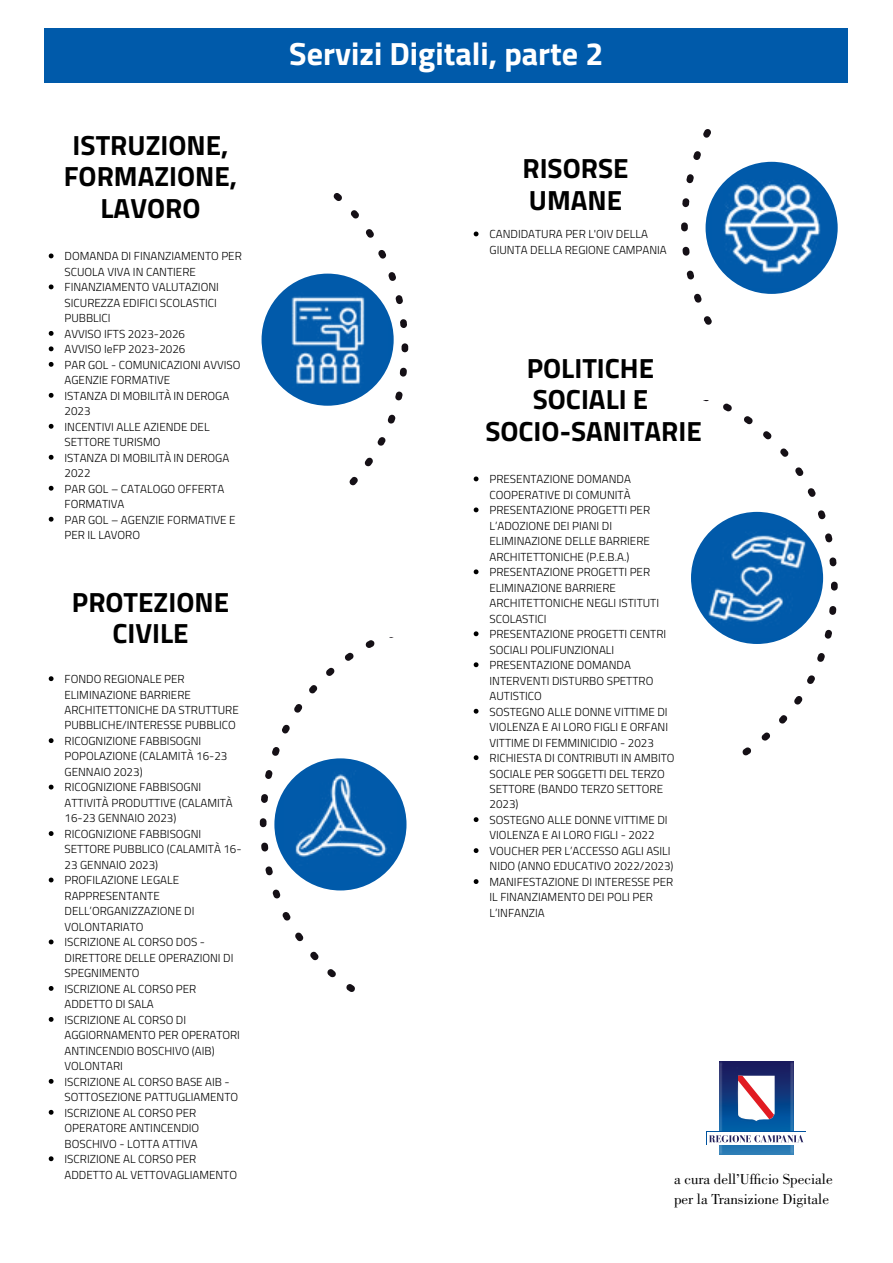
<style>
.page{position:relative;width:893px;height:1263px;background:#fff}
.page>*{position:absolute;margin:0;border:0;box-sizing:border-box;transform-origin:0 0}
.t1{font:700 32.1px "Titillium Web";color:#fff}
.t2{font:700 27.75px/31.5px "Titillium Web";color:#000;text-align:center}
.t3{font:15px/19.5px "Bodoni Std";color:#000}
.t4{font:300 11.55px/15.5px "Titillium Web";color:#000}
</style>
<div class="page">
<svg style="left:298px;top:193px;width:110px;height:293px"></svg>
<div style="left:262px;top:274px;width:132px;height:132px;background:#005aaa;border-radius:66px"></div>
<img style="left:268px;top:280px;width:119px;height:119px">
<svg style="left:49px;top:253px;width:5px;height:5px"></svg>
<svg style="left:49px;top:284px;width:5px;height:5px"></svg>
<svg style="left:49px;top:331px;width:5px;height:5px"></svg>
<svg style="left:49px;top:346px;width:5px;height:5px"></svg>
<svg style="left:49px;top:362px;width:5px;height:5px"></svg>
<svg style="left:49px;top:393px;width:5px;height:5px"></svg>
<svg style="left:49px;top:424px;width:5px;height:5px"></svg>
<svg style="left:49px;top:455px;width:5px;height:5px"></svg>
<svg style="left:49px;top:486px;width:5px;height:5px"></svg>
<svg style="left:49px;top:517px;width:5px;height:5px"></svg>
<div style="left:45px;top:28px;width:803px;height:55px;background:#005aaa"></div>
<svg style="left:474px;top:232px;width:4px;height:4px"></svg>
<svg style="left:681px;top:129px;width:31px;height:196px"></svg>
<div style="left:706px;top:162px;width:132px;height:132px;background:#005aaa;border-radius:66px"></div>
<img style="left:712px;top:168px;width:119px;height:119px">
<svg style="left:691px;top:401px;width:147px;height:355px"></svg>
<div style="left:691px;top:512px;width:132px;height:132px;background:#005aaa;border-radius:66px"></div>
<img style="left:697px;top:518px;width:120px;height:119px">
<svg style="left:474px;top:476px;width:4px;height:5px"></svg>
<svg style="left:474px;top:507px;width:4px;height:5px"></svg>
<svg style="left:474px;top:569px;width:4px;height:5px"></svg>
<svg style="left:474px;top:631px;width:4px;height:5px"></svg>
<svg style="left:474px;top:662px;width:4px;height:5px"></svg>
<svg style="left:474px;top:709px;width:4px;height:5px"></svg>
<svg style="left:474px;top:755px;width:4px;height:5px"></svg>
<svg style="left:474px;top:817px;width:4px;height:5px"></svg>
<svg style="left:474px;top:848px;width:4px;height:5px"></svg>
<svg style="left:474px;top:879px;width:4px;height:5px"></svg>
<svg style="left:260px;top:637px;width:147px;height:355px"></svg>
<div style="left:274px;top:758px;width:132px;height:132px;background:#005aaa;border-radius:66px"></div>
<img style="left:284px;top:766px;width:113px;height:105px">
<svg style="left:49px;top:676px;width:5px;height:5px"></svg>
<svg style="left:49px;top:738px;width:5px;height:5px"></svg>
<svg style="left:49px;top:785px;width:5px;height:4px"></svg>
<svg style="left:49px;top:831px;width:5px;height:5px"></svg>
<svg style="left:49px;top:877px;width:5px;height:5px"></svg>
<svg style="left:49px;top:939px;width:5px;height:5px"></svg>
<svg style="left:49px;top:986px;width:5px;height:5px"></svg>
<svg style="left:49px;top:1017px;width:5px;height:5px"></svg>
<svg style="left:49px;top:1079px;width:5px;height:5px"></svg>
<svg style="left:49px;top:1110px;width:5px;height:5px"></svg>
<svg style="left:49px;top:1156px;width:5px;height:5px"></svg>
<svg style="left:728px;top:1061px;width:57px;height:93px;background:#15488b"></svg>
<img style="left:713px;top:1061px;width:15px;height:94px">
<img style="left:785px;top:1061px;width:14px;height:94px">
<div style="left:707px;top:1132px;width:99px;height:13px;background:#fff"></div>
<svg style="left:709px;top:1142px;width:95px;height:1px"></svg>
<svg style="left:709px;top:1135px;width:94px;height:7px"></svg>
<svg style="left:765px;top:1076px;width:10px;height:45px"></svg>
<img style="left:729px;top:1068px;width:36px;height:62px">
<h2 class="t2" style="left:64px;top:128px;width:175px">ISTRUZIONE,<br>FORMAZIONE,<br>LAVORO</h2>
<p class="t4" style="left:65px;top:248px;width:179px">DOMANDA DI FINANZIAMENTO PER<br>SCUOLA VIVA IN CANTIERE<br>FINANZIAMENTO VALUTAZIONI<br>SICUREZZA EDIFICI SCOLASTICI<br>PUBBLICI<br>AVVISO IFTS 2023-2026<br>AVVISO IeFP 2023-2026<br>PAR GOL - COMUNICAZIONI AVVISO<br>AGENZIE FORMATIVE<br>ISTANZA DI MOBILITÀ IN DEROGA<br>2023<br>INCENTIVI ALLE AZIENDE DEL<br>SETTORE TURISMO<br>ISTANZA DI MOBILITÀ IN DEROGA<br>2022<br>PAR GOL – CATALOGO OFFERTA<br>FORMATIVA<br>PAR GOL – AGENZIE FORMATIVE E<br>PER IL LAVORO</p>
<h2 class="t2" style="left:72px;top:585px;width:159px">PROTEZIONE<br>CIVILE</h2>
<p class="t4" style="left:65px;top:671px;width:179px">FONDO REGIONALE PER<br>ELIMINAZIONE BARRIERE<br>ARCHITETTONICHE DA STRUTTURE<br>PUBBLICHE/INTERESSE PUBBLICO<br>RICOGNIZIONE FABBISOGNI<br>POPOLAZIONE (CALAMITÀ 16-23<br>GENNAIO 2023)<br>RICOGNIZIONE FABBISOGNI<br>ATTIVITÀ PRODUTTIVE (CALAMITÀ<br>16-23 GENNAIO 2023)<br>RICOGNIZIONE FABBISOGNI<br>SETTORE PUBBLICO (CALAMITÀ 16-<br>23 GENNAIO 2023)<br>PROFILAZIONE LEGALE<br>RAPPRESENTANTE<br>DELL’ORGANIZZAZIONE DI<br>VOLONTARIATO<br>ISCRIZIONE AL CORSO DOS -<br>DIRETTORE DELLE OPERAZIONI DI<br>SPEGNIMENTO<br>ISCRIZIONE AL CORSO PER<br>ADDETTO DI SALA<br>ISCRIZIONE AL CORSO DI<br>AGGIORNAMENTO PER OPERATORI<br>ANTINCENDIO BOSCHIVO (AIB)<br>VOLONTARI<br>ISCRIZIONE AL CORSO BASE AIB -<br>SOTTOSEZIONE PATTUGLIAMENTO<br>ISCRIZIONE AL CORSO PER<br>OPERATORE ANTINCENDIO<br>BOSCHIVO - LOTTA ATTIVA<br>ISCRIZIONE AL CORSO PER<br>ADDETTO AL VETTOVAGLIAMENTO</p>
<h1 class="t1" style="left:289px;top:30px;width:316px">Servizi Digitali, parte 2</h1>
<h2 class="t2" style="left:522px;top:151px;width:108px;text-align:left">RISORSE<br>UMANE</h2>
<p class="t4" style="left:490px;top:226px;width:179px">CANDIDATURA PER L'OIV DELLA<br>GIUNTA DELLA REGIONE CAMPANIA</p>
<h2 class="t2" style="left:485px;top:351px;width:218px">POLITICHE<br>SOCIALI E<br>SOCIO-SANITARIE</h2>
<p class="t4" style="left:490px;top:471px;width:187px">PRESENTAZIONE DOMANDA<br>COOPERATIVE DI COMUNITÀ<br>PRESENTAZIONE PROGETTI PER<br>L’ADOZIONE DEI PIANI DI<br>ELIMINAZIONE DELLE BARRIERE<br>ARCHITETTONICHE (P.E.B.A.)<br>PRESENTAZIONE PROGETTI PER<br>ELIMINAZIONE BARRIERE<br>ARCHITETTONICHE NEGLI ISTITUTI<br>SCOLASTICI<br>PRESENTAZIONE PROGETTI CENTRI<br>SOCIALI POLIFUNZIONALI<br>PRESENTAZIONE DOMANDA<br>INTERVENTI DISTURBO SPETTRO<br>AUTISTICO<br>SOSTEGNO ALLE DONNE VITTIME DI<br>VIOLENZA E AI LORO FIGLI E ORFANI<br>VITTIME DI FEMMINICIDIO - 2023<br>RICHIESTA DI CONTRIBUTI IN AMBITO<br>SOCIALE PER SOGGETTI DEL TERZO<br>SETTORE (BANDO TERZO SETTORE<br>2023)<br>SOSTEGNO ALLE DONNE VITTIME DI<br>VIOLENZA E AI LORO FIGLI - 2022<br>VOUCHER PER L’ACCESSO AGLI ASILI<br>NIDO (ANNO EDUCATIVO 2022/2023)<br>MANIFESTAZIONE DI INTERESSE PER<br>IL FINANZIAMENTO DEI POLI PER<br>L’INFANZIA</p>
<p class="t3" style="left:674px;top:1169px;width:160px">a cura dell’Ufficio Speciale per la Transizione Digitale</p>
</div>
